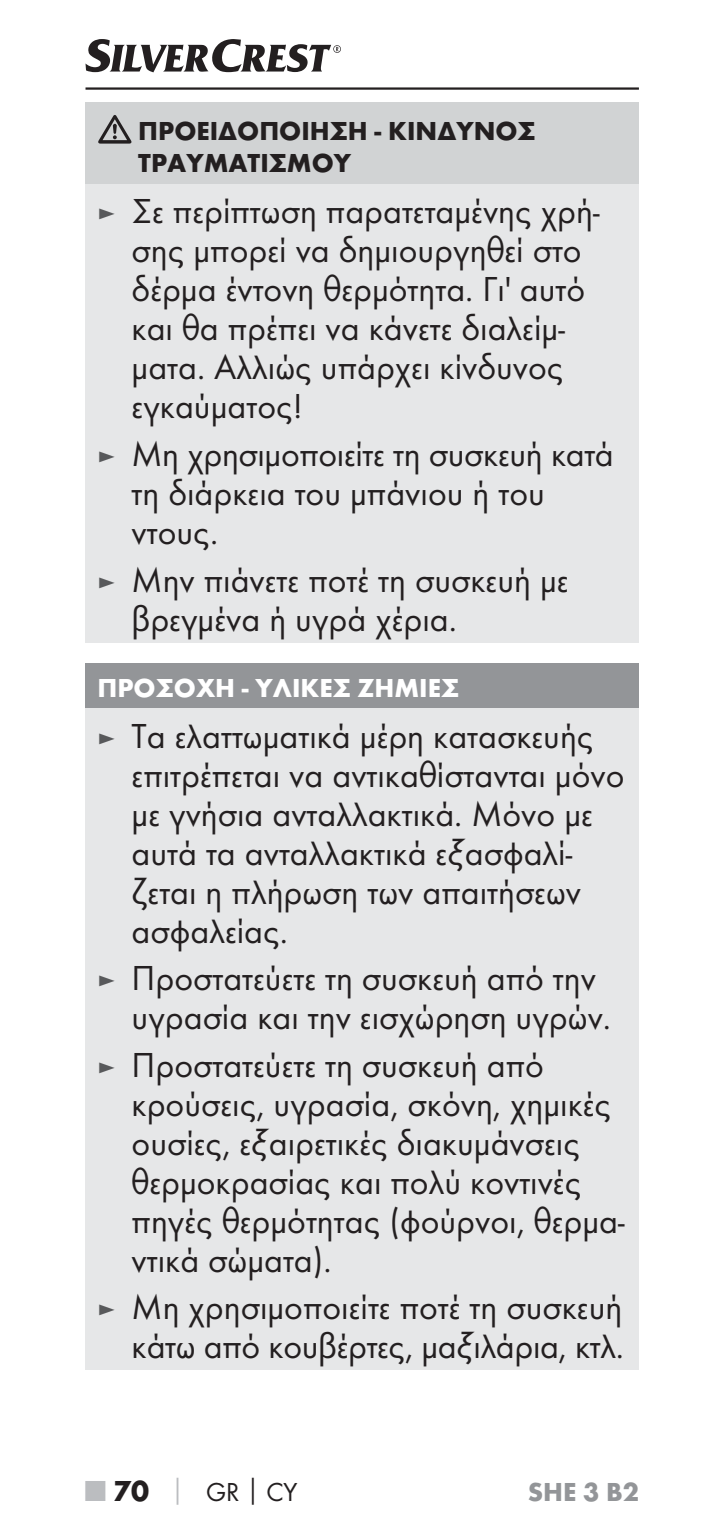
<style>
.page{position:relative;width:725px;height:1531px;background:#fff}
.page>*{position:absolute;margin:0;border:0;box-sizing:border-box;transform-origin:0 0}
.t1{font:36px/39px "Futura Boo";color:#231f20}
.t2{font:700 27px/32.4px "Futura";color:#231f20}
.t3{font:700 27px "Futura";color:#fff}
.t4{font:27px "Futura Boo";color:#231f20}
.t5{font:700 27px "Futura";color:#939598}
.s1{font-size:27px;color:#58595b}
.s2{font-family:"Futura";font-weight:700;font-size:30px;color:#bbbdc0}
.s3{font-family:"Futura";font-weight:700;font-size:30px}
.s4{font-family:"Futura";font-weight:700;color:#bbbdc0}
.s5{font-family:"Futura";font-weight:700}
</style>
<div class="page">
<hr style="left:85px;top:87px;width:553px;height:3px;background:#231f20">
<svg style="left:85px;top:39px;width:256px;height:33px"></svg>
<div style="left:85px;top:102px;width:553px;height:82px;background:#d1d3d4"></div>
<div style="left:85px;top:184px;width:553px;height:458px;background:#e6e7e8"></div>
<svg style="left:98px;top:115px;width:33px;height:29px"></svg>
<div style="left:85px;top:663px;width:553px;height:45px;background:#939598"></div>
<div style="left:85px;top:708px;width:553px;height:662px;background:#e6e7e8"></div>
<p class="t2" style="left:138px;top:117px;width:399px">ΠΡΟΕΙΔΟΠΟΙΗΣΗ - ΚΙΝΔΥΝΟΣ<br>ΤΡΑΥΜΑΤΙΣΜΟΥ</p>
<p class="t1" style="left:131px;top:194px;width:469px;text-indent:-34px"><span class="s1">►</span> Σε περίπτωση παρατεταμένης χρή&shy;σης μπορεί να δημιουργηθεί στο δέρμα έντονη θερμότητα. Γι' αυτό και θα πρέπει να κάνετε διαλείμ&shy;ματα. Αλλιώς υπάρχει κίνδυνος εγκαύματος!</p>
<p class="t1" style="left:131px;top:436px;width:483px;text-indent:-34px"><span class="s1">►</span> Μη χρησιμοποιείτε τη συσκευή κατά τη διάρκεια του μπάνιου ή του ντους.</p>
<p class="t1" style="left:131px;top:562px;width:438px;text-indent:-34px"><span class="s1">►</span> Μην πιάνετε ποτέ τη συσκευή με βρεγμένα ή υγρά χέρια.</p>
<p class="t3" style="left:97px;top:677px;width:363px">ΠΡΟΣΟΧΗ - ΥΛΙΚΕΣ ΖΗΜΙΕΣ</p>
<p class="t1" style="left:131px;top:718px;width:494px;text-indent:-34px"><span class="s1">►</span> Τα ελαττωματικά μέρη κατασκευής επιτρέπεται να αντικαθίστανται μόνο με γνήσια ανταλλακτικά. Μόνο με αυτά τα ανταλλακτικά εξασφαλί&shy;ζεται η πλήρωση των απαιτήσεων ασφαλείας.</p>
<p class="t1" style="left:131px;top:960px;width:480px;text-indent:-34px"><span class="s1">►</span> Προστατεύετε τη συσκευή από την υγρασία και την εισχώρηση υγρών.</p>
<p class="t1" style="left:131px;top:1047px;width:494px;text-indent:-34px"><span class="s1">►</span> Προστατεύετε τη συσκευή από κρούσεις, υγρασία, σκόνη, χημικές ουσίες, εξαιρετικές διακυμάνσεις θερμοκρασίας και πολύ κοντινές πηγές θερμότητας (φούρνοι, θερμα&shy;ντικά σώματα).</p>
<p class="t1" style="left:97px;top:1289px;width:527px;text-align:right"><span class="s1">►</span> Μη χρησιμοποιείτε ποτέ τη συσκευή κάτω από κουβέρτες, μαξιλάρια, κτλ.</p>
<p class="t4" style="left:85px;top:1479px;width:213px"><span class="s2">■</span> <span class="s3">70</span> <span class="s4">│</span> GR<span class="s5">│</span>CY</p>
<p class="t5" style="left:527px;top:1481px;width:113px">SHE 3 B2</p>
</div>
